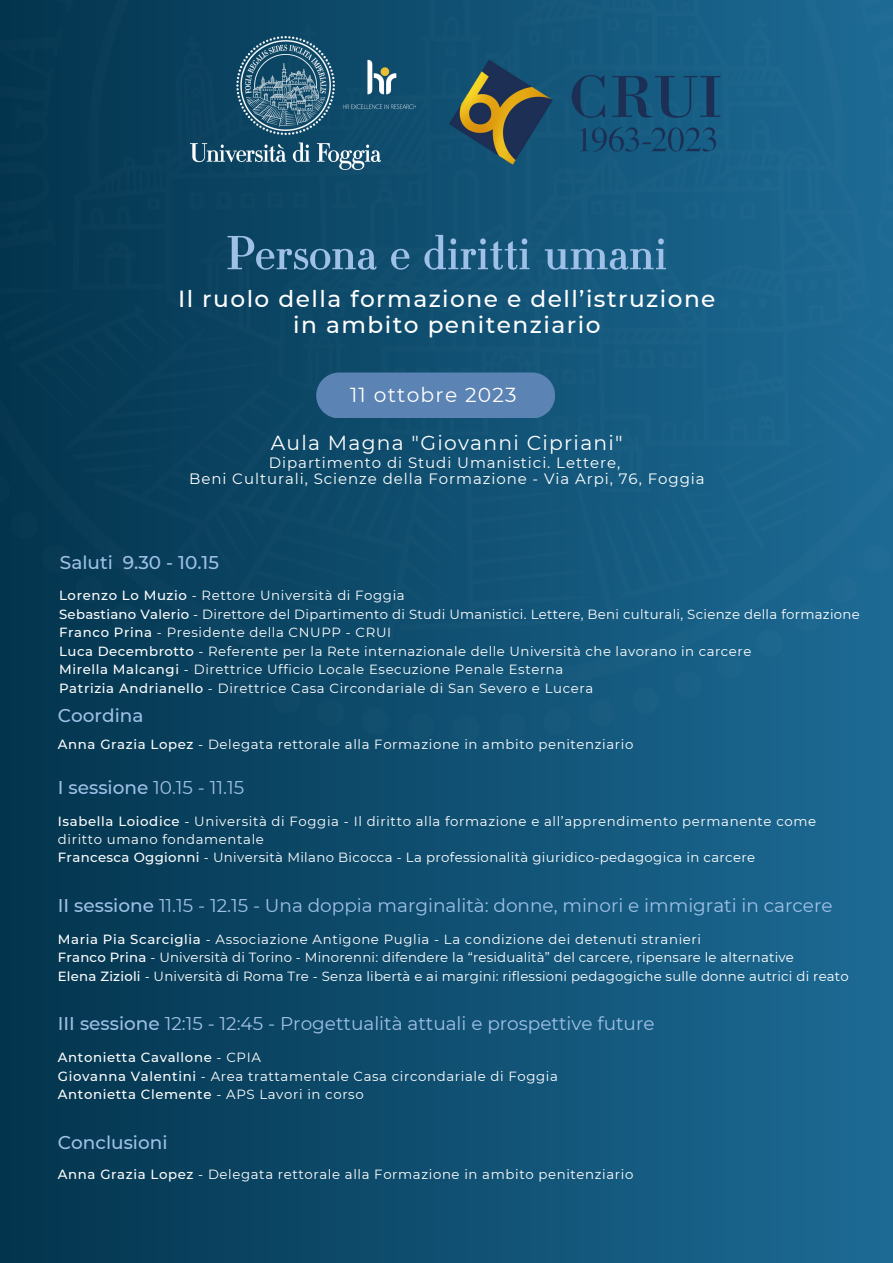
<style>
.page{position:relative;width:893px;height:1263px;background:#fff}
.page>*{position:absolute;margin:0;border:0;box-sizing:border-box;transform-origin:0 0}
.t1{font:50.4px "Unifg Solenne Text";color:#9fc0e7}
.t2{font:500 23.25px "Montserrat";letter-spacing:.06em;color:#fff}
.t3{font:20.25px "Montserrat";letter-spacing:.06em;color:#fff}
.t4{font:18.45px "Montserrat";color:#9fc0e7}
.t5{font:500 18.45px "Montserrat";color:#9fc0e7}
.t6{font:15px "Montserrat";letter-spacing:.06em;color:#fff}
.t7{font:13.27px/18.3px "Montserrat";letter-spacing:.045em;color:#fff}
.t8{font:13.27px "Montserrat";letter-spacing:.015em;color:#fff}
.t9{font:13.27px "Montserrat";letter-spacing:.02em;color:#fff}
.t10{font:13.27px "Montserrat";letter-spacing:.025em;color:#fff}
.t11{font:500 13.27px "Montserrat";letter-spacing:.045em;color:#fff}
.s1{font-weight:500}
.s2{font-weight:400}
</style>
<div class="page">
<img style="left:0;top:0;width:893px;height:1263px">
<img style="left:191px;top:37px;width:225px;height:132px">
<div style="left:316px;top:372px;width:239px;height:46px;background:#5b83b3"></div>
<img style="left:442px;top:57px;width:284px;height:109px">
<p class="t1" style="left:226px;top:225px;width:442px">Persona e diritti umani</p>
<p class="t2" style="left:178px;top:285px;width:539px">Il ruolo della formazione e dell’istruzione</p>
<p class="t2" style="left:293px;top:310px;width:309px">in ambito penitenziario</p>
<p class="t3" style="left:350px;top:383px;width:168px">11 ottobre 2023</p>
<p class="t3" style="left:271px;top:430px;width:353px">Aula Magna "Giovanni Cipriani"</p>
<p class="t6" style="left:269px;top:453px;width:353px">Dipartimento di Studi Umanistici. Lettere,</p>
<p class="t6" style="left:189px;top:469px;width:517px">Beni Culturali, Scienze della Formazione - Via Arpi, 76, Foggia</p>
<p class="t5" style="left:60px;top:551px;width:160px">Saluti 9.30 - 10.15</p>
<p class="t7" style="left:59px;top:586px;width:347px"><span class="s1">Lorenzo Lo Muzio</span> - Rettore Università di Foggia</p>
<p class="t9" style="left:59px;top:606px;width:802px"><span class="s1">Sebastiano Valerio</span> - Direttore del Dipartimento di Studi Umanistici. Lettere, Beni culturali, Scienze della formazione</p>
<p class="t7" style="left:59px;top:623px;width:333px"><span class="s1">Franco Prina</span> - Presidente della CNUPP - CRUI</p>
<p class="t7" style="left:59px;top:642px;width:694px"><span class="s1">Luca Decembrotto</span> - Referente per la Rete internazionale delle Università che lavorano in carcere</p>
<p class="t7" style="left:59px;top:660px;width:506px"><span class="s1">Mirella Malcangi</span> - Direttrice Ufficio Locale Esecuzione Penale Esterna</p>
<p class="t7" style="left:59px;top:679px;width:535px"><span class="s1">Patrizia Andrianello</span> - Direttrice Casa Circondariale di San Severo e Lucera</p>
<p class="t5" style="left:58px;top:704px;width:87px">Coordina</p>
<p class="t7" style="left:58px;top:735px;width:577px"><span class="s1">Anna Grazia Lopez</span> - Delegata rettorale alla Formazione in ambito penitenziario</p>
<p class="t4" style="left:58px;top:776px;width:188px"><span class="s1">I sessione</span> 10.15 - 11.15</p>
<p class="t7" style="left:58px;top:812px;width:760px"><span class="s1">Isabella Loiodice</span> - Università di Foggia - Il diritto alla formazione e all’apprendimento permanente come diritto umano fondamentale</p>
<p class="t10" style="left:58px;top:849px;width:699px"><span class="s1">Francesca Oggionni</span> - Università Milano Bicocca - La professionalità giuridico-pedagogica in carcere</p>
<p class="t4" style="left:58px;top:894px;width:776px"><span class="s1">II sessione</span> 11.15 - 12.15 - Una doppia marginalità: donne, minori e immigrati in carcere</p>
<p class="t7" style="left:58px;top:930px;width:644px"><span class="s1">Maria Pia Scarciglia</span> - Associazione Antigone Puglia - La condizione dei detenuti stranieri</p>
<p class="t8" style="left:58px;top:949px;width:737px"><span class="s1">Franco Prina</span> - Università di Torino - Minorenni: difendere la “residualità” del carcere, ripensare le alternative</p>
<p class="t8" style="left:58px;top:968px;width:792px"><span class="s1">Elena Zizioli</span> - Università di Roma Tre - Senza libertà e ai margini: riflessioni pedagogiche sulle donne autrici di reato</p>
<p class="t4" style="left:58px;top:1012px;width:598px"><span class="s1">III sessione</span> 12:15 - 12:45 - Progettualità attuali e prospettive future</p>
<p class="t11" style="left:58px;top:1049px;width:204px">Antonietta Cavallone <span class="s2">- CPIA</span></p>
<p class="t7" style="left:58px;top:1067px;width:501px"><span class="s1">Giovanna Valentini</span> - Area trattamentale Casa circondariale di Foggia</p>
<p class="t11" style="left:58px;top:1086px;width:307px">Antonietta Clemente <span class="s2">- APS Lavori in corso</span></p>
<p class="t5" style="left:58px;top:1131px;width:111px">Conclusioni</p>
<p class="t7" style="left:58px;top:1165px;width:577px"><span class="s1">Anna Grazia Lopez</span> - Delegata rettorale alla Formazione in ambito penitenziario</p>
</div>
